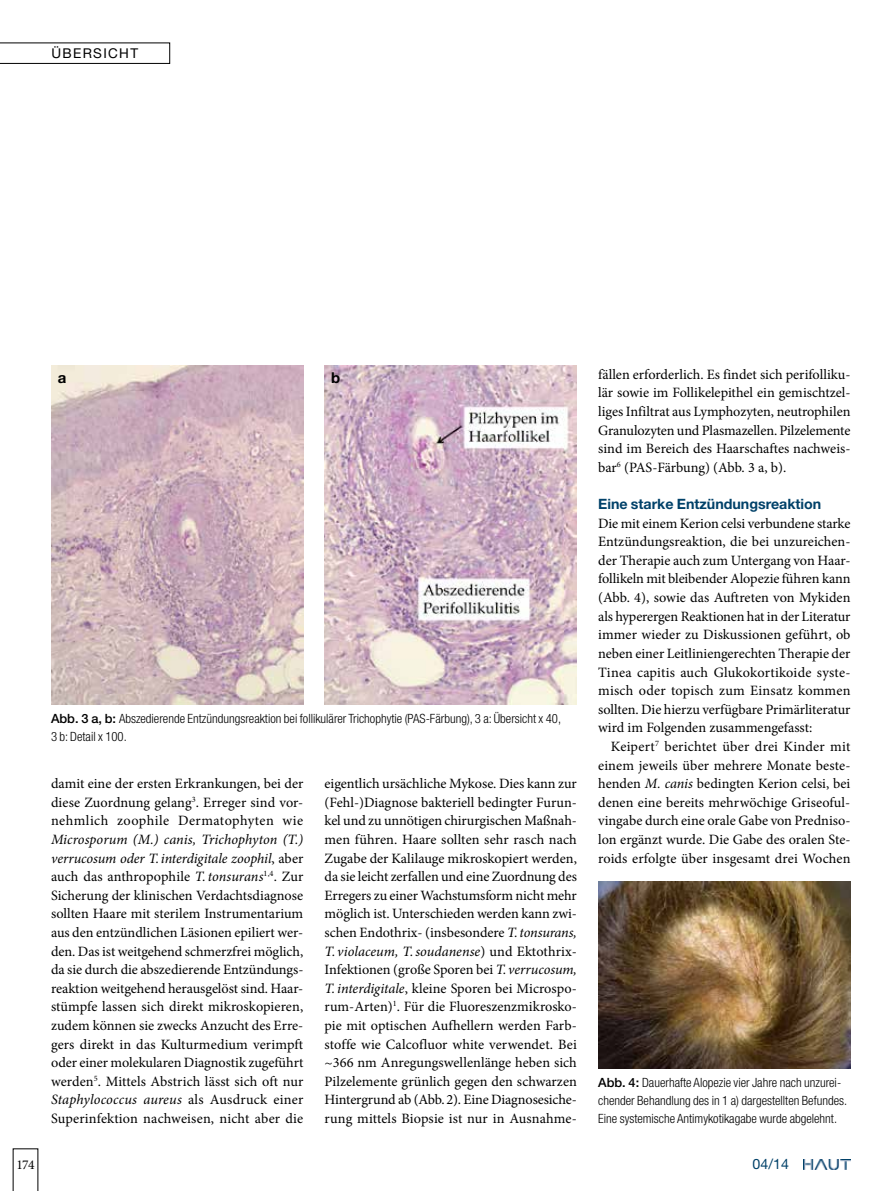
<style>
.page{position:relative;width:893px;height:1191px;background:#fff}
.page>*{position:absolute;margin:0;border:0;box-sizing:border-box;transform-origin:0 0}
.t1{font:700 15px "Helvetica Neue LT Std";color:#000}
.t2{font:14.25px/18.6px "Minion Pro";color:#000;text-align:justify}
.t3{font:700 14.25px "Helvetica Neue LT Std";color:#004169}
.t4{font:14.25px "Helvetica Neue LT Std";color:#004169}
.t5{font:13.5px "Helvetica Neue LT Std";letter-spacing:.1em;color:#000}
.t6{font:13.5px "Minion Pro";color:#000}
.t7{font:300 condensed 12.75px/18px "Helvetica Neue LT Std";color:#000}
.s1{font-weight:500;font-stretch:normal}
.s2{font-style:italic}
</style>
<div class="page">
<svg style="left:13px;top:1148px;width:25px;height:43px"></svg>
<svg style="left:803px;top:1169px;width:44px;height:1px"></svg>
<img style="left:803px;top:1159px;width:47px;height:10px">
<svg style="left:0;top:43px;width:170px;height:21px"></svg>
<img style="left:598px;top:881px;width:252px;height:187px">
<img style="left:51px;top:366px;width:252px;height:338px">
<img style="left:325px;top:366px;width:252px;height:338px">
<p class="t5" style="left:51px;top:45px;width:88px">ÜBERSICHT</p>
<p class="t1" style="left:58px;top:369px;width:10px">a</p>
<p class="t1" style="left:331px;top:369px;width:11px">b</p>
<p class="t7" style="left:51px;top:709px;width:512px"><span class="s1">Abb. 3 a, b:</span> Abszedierende Entzündungsreaktion bei follikulärer Trichophytie (PAS-Färbung), 3 a: Übersicht x 40,<br>3 b: Detail x 100.</p>
<p class="t2" style="left:51px;top:774px;width:254px">damit eine der ersten Erkrankungen, bei der diese Zuordnung gelang<sup>3</sup>. Erreger sind vor&shy;nehmlich zoophile Dermatophyten wie</p>
<p class="t2" style="left:51px;top:830px;width:254px"><span class="s2">Microsporum (M.) canis, Trichophyton (T.) verrucosum oder T.interdigitale zoophil</span>, aber auch das anthropophile <span class="s2">T.tonsurans</span><sup>1,4</sup>. Zur Sicherung der klinischen Verdachtsdiagnose sollten Haare mit sterilem Instrumentarium aus den entzündlichen Läsionen epiliert wer&shy;den. Das ist weitgehend schmerzfrei möglich, da sie durch die abszedierende Entzündungs&shy;reaktion weitgehend herausgelöst sind. Haar&shy;stümpfe lassen sich direkt mikroskopieren, zudem können sie zwecks Anzucht des Erre&shy;gers direkt in das Kulturmedium verimpft oder einer molekularen Diagnostik zugeführt werden<sup>5</sup>. Mittels Abstrich lässt sich oft nur <span class="s2">Staphylococcus aureus</span> als Ausdruck einer Superinfektion nachweisen, nicht aber die</p>
<p class="t2" style="left:325px;top:774px;width:254px">eigentlich ursächliche Mykose. Dies kann zur (Fehl-)Diagnose bakteriell bedingter Furun&shy;kel und zu unnötigen chirurgischen Maßnah&shy;men führen. Haare sollten sehr rasch nach Zugabe der Kalilauge mikroskopiert werden, da sie leicht zerfallen und eine Zuordnung des Erregers zu einer Wachstumsform nicht mehr möglich ist. Unterschieden werden kann zwi&shy;schen Endothrix- (insbesondere <span class="s2">T.tonsurans, T. violaceum, T.soudanense</span>) und Ektothrix-Infektionen (große Sporen bei <span class="s2">T. verrucosum, T.interdigitale</span>, kleine Sporen bei Microspo&shy;rum-Arten)<sup>1</sup>. Für die Fluoreszenzmikrosko&shy;pie mit optischen Aufhellern werden Farb&shy;stoffe wie Calcofluor white verwendet. Bei ~366 nm Anregungswellenlänge heben sich Pilzelemente grünlich gegen den schwarzen Hintergrund ab (Abb.2). Eine Diagnosesiche&shy;rung mittels Biopsie ist nur in Ausnahme-</p>
<p class="t2" style="left:598px;top:365px;width:254px">fällen erforderlich. Es findet sich perifolliku&shy;lär sowie im Follikelepithel ein gemischtzel&shy;liges Infiltrat aus Lymphozyten, neutrophilen Granulozyten und Plasmazellen. Pilzelemente sind im Bereich des Haarschaftes nachweis&shy;bar<sup>6</sup> (PAS-Färbung) (Abb. 3 a, b).</p>
<p class="t3" style="left:598px;top:495px;width:225px">Eine starke Entzündungsreaktion</p>
<p class="t2" style="left:598px;top:514px;width:254px">Die mit einem Kerion celsi verbundene starke Entzündungsreaktion, die bei unzureichen&shy;der Therapie auch zum Untergang von Haar&shy;follikeln mit bleibender Alopezie führen kann (Abb. 4), sowie das Auftreten von Mykiden als hyperergen Reaktionen hat in der Literatur immer wieder zu Diskussionen geführt, ob neben einer Leitliniengerechten Therapie der Tinea capitis auch Glukokortikoide syste&shy;misch oder topisch zum Einsatz kommen sollten. Die hierzu verfügbare Primärliteratur wird im Folgenden zusammengefasst:</p>
<p class="t2" style="left:598px;top:737px;width:254px;text-indent:13px">Keipert<sup>7</sup> berichtet über drei Kinder mit einem jeweils über mehrere Monate beste&shy;henden <span class="s2">M. canis</span> bedingten Kerion celsi, bei denen eine bereits mehrwöchige Griseoful&shy;vingabe durch eine orale Gabe von Predniso&shy;lon ergänzt wurde. Die Gabe des oralen Ste&shy;roids erfolgte über insgesamt drei Wochen</p>
<p class="t7" style="left:598px;top:1073px;width:251px"><span class="s1">Abb. 4:</span> Dauerhafte Alopezie vier Jahre nach unzurei&shy;chender Behandlung des in 1 a) dargestellten Befundes.<br>Eine systemische Antimykotikagabe wurde abgelehnt.</p>
<p class="t6" style="left:16px;top:1155px;width:20px">174</p>
<p class="t4" style="left:753px;top:1155px;width:38px">04/14</p>
</div>
